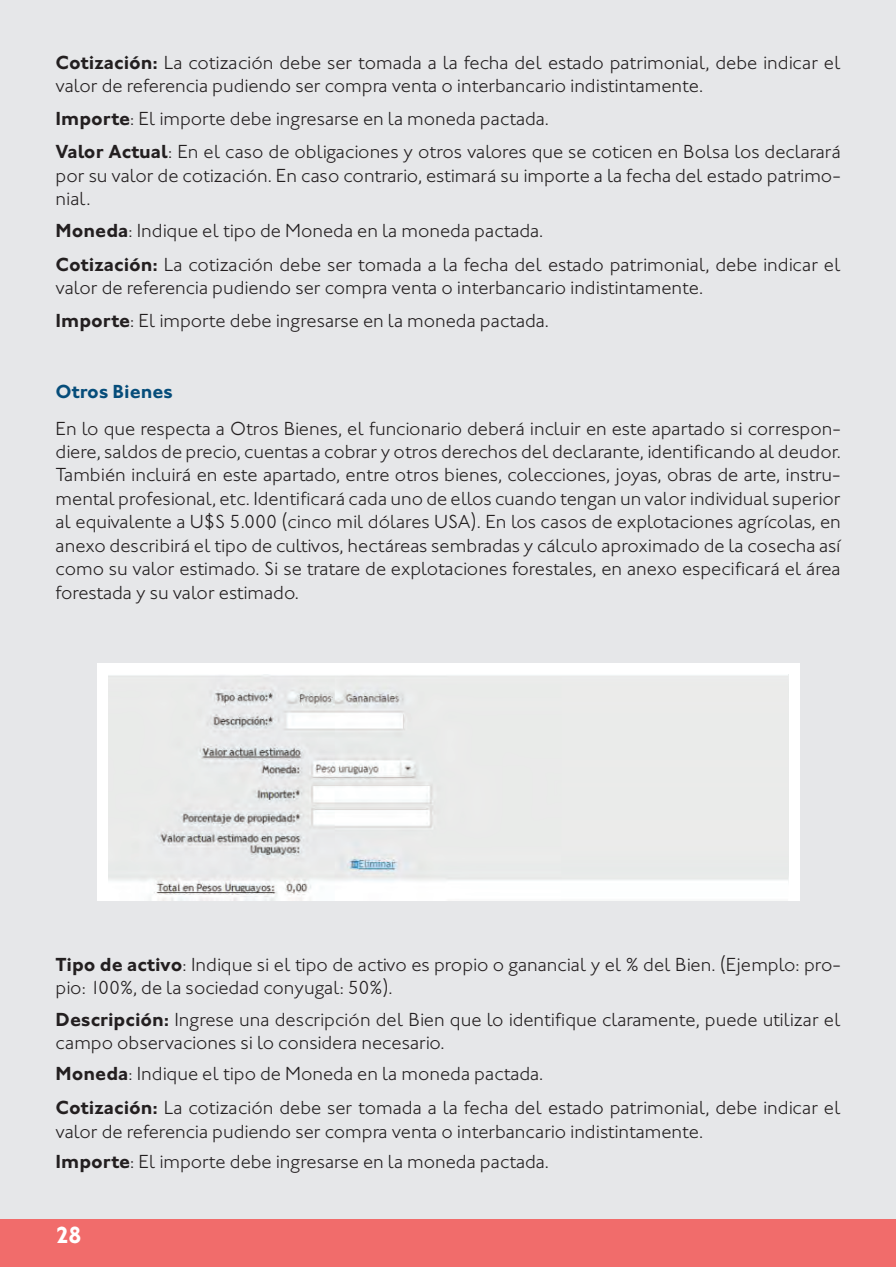
<style>
.page{position:relative;width:896px;height:1267px;background:#fff}
.page>*{position:absolute;margin:0;border:0;box-sizing:border-box;transform-origin:0 0}
.t1{font:700 24px "Johnston ITC Std";color:#fff}
.t2{font:300 19.5px/23.4px "Johnston ITC Std";color:#231f20}
.t3{font:700 19.5px "Johnston ITC Std";color:#064d7a}
.s1{font-weight:700}
</style>
<div class="page">
<div style="left:0;top:0;width:896px;height:1266px;background:#e6e7e9"></div>
<div style="left:0;top:1218px;width:896px;height:48px;background:#f16c6b"></div>
<div style="left:97px;top:662px;width:702px;height:238px;background:#fff"></div>
<img style="left:109px;top:674px;width:680px;height:226px">
<p class="t2" style="left:56px;top:51px;width:786px"><span class="s1">Cotización:</span> La cotización debe ser tomada a la fecha del estado patrimonial, debe indicar el valor de referencia pudiendo ser compra venta o interbancario indistintamente.</p>
<p class="t2" style="left:56px;top:101px;width:786px;line-height:33.8px"><span class="s1">Importe</span>: El importe debe ingresarse en la moneda pactada.<br><span class="s1">Valor Actual</span>: En el caso de obligaciones y otros valores que se coticen en Bolsa los declarará</p>
<p class="t2" style="left:56px;top:163px;width:786px">por su valor de cotización. En caso contrario, estimará su importe a la fecha del estado patrimo&shy;nial.</p>
<p class="t2" style="left:56px;top:214px;width:786px;line-height:33.8px"><span class="s1">Moneda</span>: Indique el tipo de Moneda en la moneda pactada.<br><span class="s1">Cotización:</span> La cotización debe ser tomada a la fecha del estado patrimonial, debe indicar el</p>
<p class="t2" style="left:56px;top:271px;width:649px;line-height:32.4px">valor de referencia pudiendo ser compra venta o interbancario indistintamente.<br><span class="s1">Importe</span>: El importe debe ingresarse en la moneda pactada.</p>
<p class="t3" style="left:56px;top:379px;width:119px">Otros Bienes</p>
<p class="t2" style="left:56px;top:416px;width:787px;text-align:justify">En lo que respecta a Otros Bienes, el funcionario deberá incluir en este apartado si correspon&shy;diere, saldos de precio, cuentas a cobrar y otros derechos del declarante, identificando al deudor.<br>También incluirá en este apartado, entre otros bienes, colecciones, joyas, obras de arte, instru&shy;mental profesional, etc. Identificará cada uno de ellos cuando tengan un valor individual superior al equivalente a U$S 5.000 (cinco mil dólares USA). En los casos de explotaciones agrícolas, en anexo describirá el tipo de cultivos, hectáreas sembradas y cálculo aproximado de la cosecha así como su valor estimado. Si se tratare de explotaciones forestales, en anexo especificará el área forestada y su valor estimado.</p>
<p class="t2" style="left:56px;top:952px;width:786px"><span class="s1">Tipo de activo</span>: Indique si el tipo de activo es propio o ganancial y el % del Bien. (Ejemplo: pro&shy;pio: 100%, de la sociedad conyugal: 50%).</p>
<p class="t2" style="left:56px;top:1007px;width:786px"><span class="s1">Descripción:</span> Ingrese una descripción del Bien que lo identifique claramente, puede utilizar el campo observaciones si lo considera necesario.</p>
<p class="t2" style="left:56px;top:1055px;width:786px;line-height:34.3px"><span class="s1">Moneda</span>: Indique el tipo de Moneda en la moneda pactada.<br><span class="s1">Cotización:</span> La cotización debe ser tomada a la fecha del estado patrimonial, debe indicar el</p>
<p class="t2" style="left:56px;top:1115px;width:649px;line-height:30.8px">valor de referencia pudiendo ser compra venta o interbancario indistintamente.<br><span class="s1">Importe</span>: El importe debe ingresarse en la moneda pactada.</p>
<p class="t1" style="left:56px;top:1220px;width:28px">28</p>
</div>
